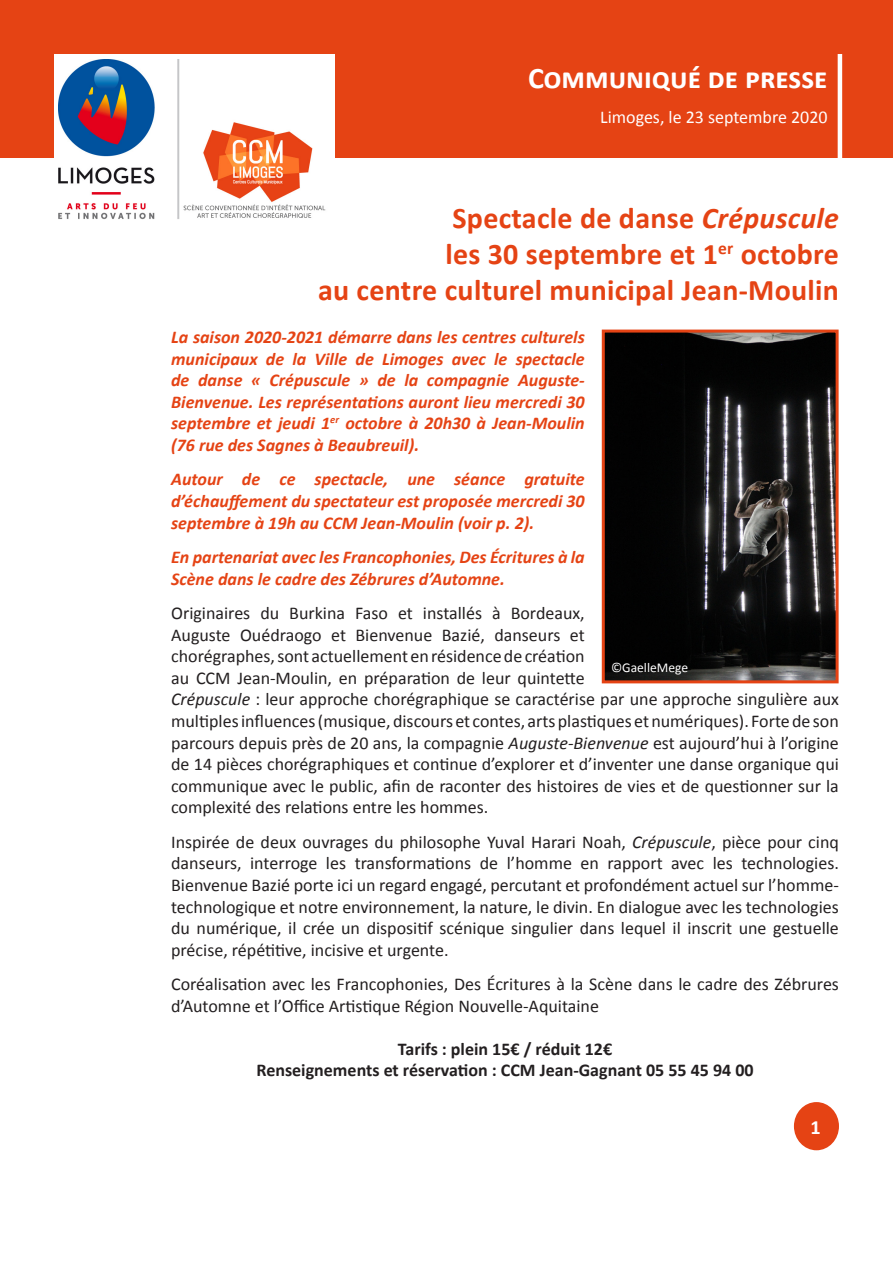
<style>
.page{position:relative;width:893px;height:1263px;background:#fff}
.page>*{position:absolute;margin:0;border:0;box-sizing:border-box;transform-origin:0 0}
.t1{font:700 30px "Calibri";letter-spacing:.01em;color:#e54314}
.t2{font:700 30px "Calibri";color:#fff}
.t3{font:700 20.25px "Calibri";color:#fff}
.t4{font:18px/21.6px "Calibri";color:#231f20}
.t5{font:italic 700 18px/21.6px "Calibri";color:#e54314;text-align:justify}
.t6{font:700 18px "Calibri";color:#231f20}
.t7{font:18px "Calibri";color:#fff}
.t8{font:13.5px "Calibri";color:#fff}
.s1{font-style:italic}
</style>
<div class="page">
<img style="left:606px;top:334px;width:229px;height:345px">
<div style="left:602px;top:330px;width:237px;height:353px;border:3px solid #e54314"></div>
<div style="left:0;top:0;width:893px;height:157px;background:#e54314"></div>
<hr style="left:838px;top:54px;width:4px;height:112px;background:#fff">
<div style="left:794px;top:1102px;width:45px;height:48px;background:#e54314;border-radius:50%"></div>
<div style="left:54px;top:54px;width:281px;height:175px;background:#fff"></div>
<img style="left:58px;top:60px;width:268px;height:160px">
<p class="t2" style="left:528px;top:57px;width:301px">Communiqué de presse</p>
<p class="t7" style="left:600px;top:104px;width:229px">Limoges, le 23 septembre 2020</p>
<p class="t1" style="left:452px;top:197px;width:388px">Spectacle de danse <span class="s1">Crépuscule</span></p>
<p class="t1" style="left:445px;top:233px;width:395px">les 30 septembre et 1<sup>er</sup> octobre</p>
<p class="t1" style="left:318px;top:269px;width:523px">au centre culturel municipal Jean-Moulin</p>
<p class="t5" style="left:171px;top:326px;width:415px">La saison 2020-2021 démarre dans les centres culturels municipaux de la Ville de Limoges avec le spectacle de danse « Crépuscule » de la compagnie Auguste-Bienvenue. Les représentations auront lieu mercredi 30 septembre et jeudi 1<sup>er</sup> octobre à 20h30 à Jean-Moulin (76 rue des Sagnes à Beaubreuil).</p>
<p class="t5" style="left:171px;top:468px;width:415px">Autour de ce spectacle, une séance gratuite d’échauffement du spectateur est proposée mercredi 30 septembre à 19h au CCM Jean-Moulin (voir p. 2).</p>
<p class="t5" style="left:171px;top:546px;width:415px">En partenariat avec les Francophonies, Des Écritures à la<br>Scène dans le cadre des Zébrures d’Automne.</p>
<p class="t4" style="left:171px;top:602px;width:669px">Originaires du Burkina Faso et installés à Bordeaux,<br>Auguste Ouédraogo et Bienvenue Bazié, danseurs et<br>chorégraphes, sont actuellement en résidence de création<br>au CCM Jean-Moulin, en préparation de leur quintette<br><span class="s1">Crépuscule</span> : leur approche chorégraphique se caractérise par une approche singulière aux multiples influences (musique, discours et contes, arts plastiques et numériques). Forte de son parcours depuis près de 20 ans, la compagnie <span class="s1">Auguste-Bienvenue</span> est aujourd’hui à l’origine de 14 pièces chorégraphiques et continue d’explorer et d’inventer une danse organique qui communique avec le public, afin de raconter des histoires de vies et de questionner sur la complexité des relations entre les hommes.</p>
<p class="t4" style="left:171px;top:830px;width:669px;text-align:justify">Inspirée de deux ouvrages du philosophe Yuval Harari Noah, <span class="s1">Crépuscule</span>, pièce pour cinq danseurs, interroge les transformations de l’homme en rapport avec les technologies.<br>Bienvenue Bazié porte ici un regard engagé, percutant et profondément actuel sur l’homme&shy;technologique et notre environnement, la nature, le divin. En dialogue avec les technologies du numérique, il crée un dispositif scénique singulier dans lequel il inscrit une gestuelle précise, répétitive, incisive et urgente.</p>
<p class="t4" style="left:171px;top:973px;width:669px">Coréalisation avec les Francophonies, Des Écritures à la Scène dans le cadre des Zébrures d’Automne et l’Office Artistique Région Nouvelle-Aquitaine</p>
<p class="t6" style="left:398px;top:1036px;width:216px">Tarifs : plein 15€ / réduit 12€</p>
<p class="t6" style="left:256px;top:1057px;width:499px">Renseignements et réservation : CCM Jean-Gagnant 05 55 45 94 00</p>
<p class="t8" style="left:611px;top:658px;width:79px">©GaelleMege</p>
<p class="t3" style="left:810px;top:1113px;width:12px">1</p>
</div>
